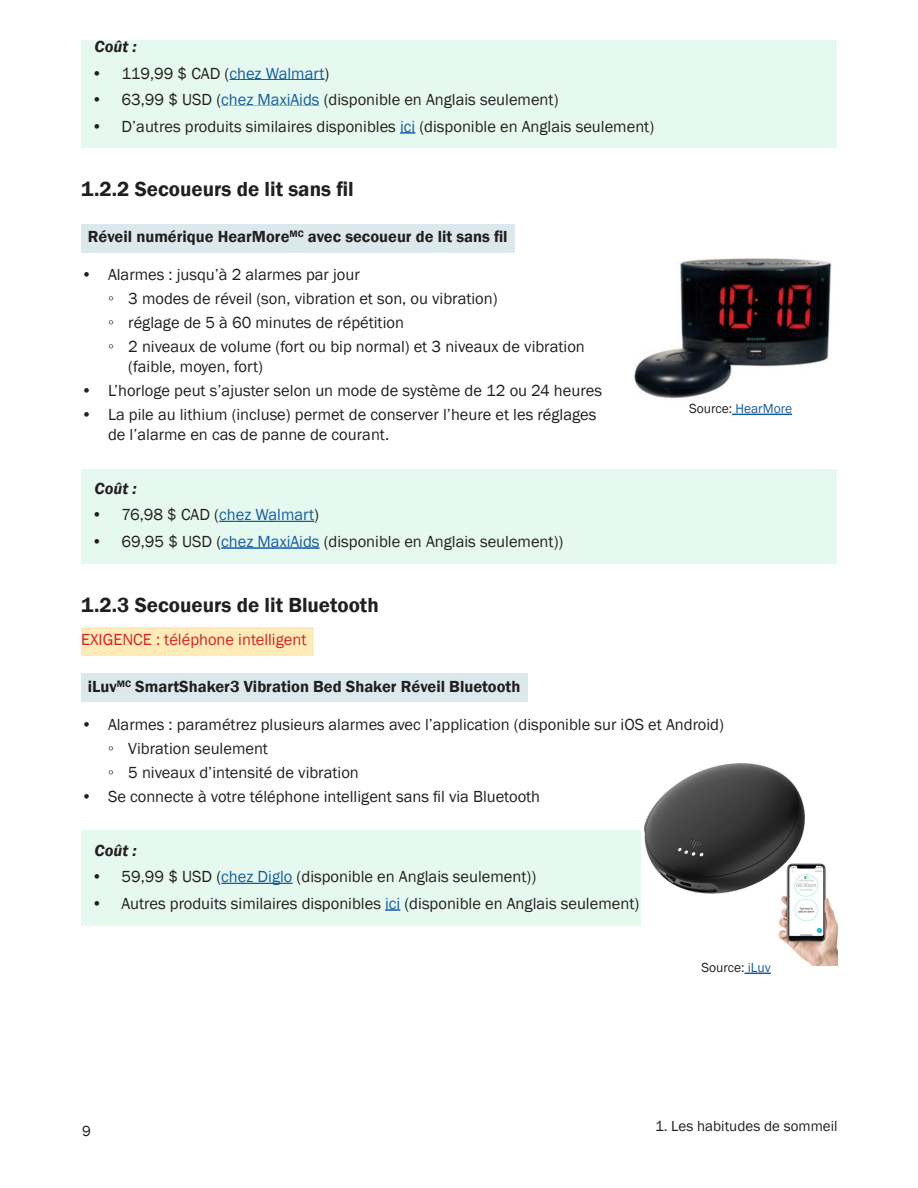
<style>
.page{position:relative;width:918px;height:1188px;background:#fff}
.page>*{position:absolute;margin:0;border:0;box-sizing:border-box;transform-origin:0 0}
.sub-heading_-_12_pts{font:600 21px "Franklin Gothic";color:#231f20}
.t1{font:16.5px/19.8px "Franklin Gothic";color:#231f20}
.sub-sub_headig_10_5{font:600 16.5px "Franklin Gothic";color:#231f20}
.t2{font:16.5px "Franklin Gothic";color:#d1232a}
.Cost_box{font:italic 600 16.5px "Franklin Gothic";color:#231f20}
.bullets{font:15px "Franklin Gothic";color:#231f20}
.Paragraph_Style_1{font:13.5px "Franklin Gothic";color:#175d9e}
.Paragraph_Style_1-2{font:13.5px "Franklin Gothic";color:#231f20}
.s1{color:#175d9e}
.s2{color:#231f20}
</style>
<div class="page">
<div style="left:81px;top:40px;width:756px;height:29px;background:#e6f9f0"></div>
<div style="left:81px;top:53px;width:756px;height:42px;background:#e6f9f0"></div>
<hr style="left:229px;top:79px;width:96px;height:2px;background:#175d9e">
<div style="left:81px;top:80px;width:756px;height:42px;background:#e6f9f0"></div>
<hr style="left:221px;top:106px;width:99px;height:1px;background:#175d9e">
<div style="left:81px;top:107px;width:756px;height:41px;background:#e6f9f0"></div>
<svg style="left:400px;top:132px;width:15px;height:2px"></svg>
<div style="left:81px;top:224px;width:433px;height:28px;background:#dce9ec"></div>
<div style="left:81px;top:469px;width:756px;height:41px;background:#e6f9f0"></div>
<div style="left:81px;top:495px;width:756px;height:42px;background:#e6f9f0"></div>
<hr style="left:219px;top:521px;width:95px;height:1px;background:#175d9e">
<div style="left:81px;top:522px;width:756px;height:41px;background:#e6f9f0"></div>
<hr style="left:221px;top:547px;width:99px;height:2px;background:#175d9e">
<div style="left:81px;top:627px;width:232px;height:28px;background:#ffebb7"></div>
<div style="left:81px;top:674px;width:446px;height:28px;background:#dce9ec"></div>
<div style="left:81px;top:831px;width:756px;height:41px;background:#e6f9f0"></div>
<div style="left:81px;top:857px;width:756px;height:42px;background:#e6f9f0"></div>
<hr style="left:221px;top:883px;width:72px;height:1px;background:#175d9e">
<div style="left:81px;top:884px;width:756px;height:41px;background:#e6f9f0"></div>
<svg style="left:385px;top:909px;width:15px;height:2px"></svg>
<img style="left:634px;top:258px;width:198px;height:141px">
<img style="left:641px;top:763px;width:197px;height:203px">
<svg style="left:744px;top:973px;width:27px;height:1px"></svg>
<hr style="left:732px;top:414px;width:60px;height:1px;background:#175d9e">
<p class="Cost_box" style="left:94px;top:36px;width:44px">Coût :</p>
<p class="t1" style="left:92px;top:64px;width:239px">• 119,99 $ CAD (<span class="s1">chez Walmart</span>)</p>
<p class="t1" style="left:92px;top:90px;width:469px">• 63,99 $ USD (<span class="s1">chez MaxiAids</span> (disponible en Anglais seulement)</p>
<p class="t1" style="left:92px;top:117px;width:564px">• D’autres produits similaires disponibles <span class="s1">ici</span> (disponible en Anglais seulement)</p>
<p class="sub-heading_-_12_pts" style="left:81px;top:176px;width:274px">1.2.2 Secoueurs de lit sans fil</p>
<p class="sub-sub_headig_10_5" style="left:88px;top:227px;width:421px">Réveil numérique HearMore<sup>MC</sup> avec secoueur de lit sans fil</p>
<p class="t1" style="left:81px;top:265px;width:280px">• Alarmes : jusqu’à 2 alarmes par jour</p>
<p class="t1" style="left:108px;top:289px;width:391px">◦ 3 modes de réveil (son, vibration et son, ou vibration)</p>
<p class="t1" style="left:108px;top:313px;width:298px">◦ réglage de 5 à 60 minutes de répétition</p>
<p class="t1" style="left:128px;top:337px;width:458px;text-indent:-20px">◦ 2 niveaux de volume (fort ou bip normal) et 3 niveaux de vibration (faible, moyen, fort)</p>
<p class="t1" style="left:81px;top:381px;width:523px">• L’horloge peut s’ajuster selon un mode de système de 12 ou 24 heures</p>
<p class="t1" style="left:108px;top:405px;width:490px;text-indent:-27px">• La pile au lithium (incluse) permet de conserver l’heure et les réglages de l’alarme en cas de panne de courant.</p>
<p class="Cost_box" style="left:94px;top:478px;width:44px">Coût :</p>
<p class="t1" style="left:92px;top:505px;width:229px">• 76,98 $ CAD (<span class="s1">chez Walmart</span>)</p>
<p class="t1" style="left:92px;top:532px;width:473px">• 69,95 $ USD (<span class="s1">chez MaxiAids</span> (disponible en Anglais seulement))</p>
<p class="Paragraph_Style_1" style="left:689px;top:400px;width:105px"><span class="s2">Source:</span> HearMore</p>
<p class="sub-heading_-_12_pts" style="left:81px;top:592px;width:299px">1.2.3 Secoueurs de lit Bluetooth</p>
<p class="t2" style="left:81px;top:630px;width:227px">EXIGENCE : téléphone intelligent</p>
<p class="sub-sub_headig_10_5" style="left:88px;top:676px;width:434px">iLuv<sup>MC</sup> SmartShaker3 Vibration Bed Shaker Réveil Bluetooth</p>
<p class="t1" style="left:81px;top:715px;width:644px">• Alarmes : paramétrez plusieurs alarmes avec l’application (disponible sur iOS et Android)</p>
<p class="t1" style="left:108px;top:739px;width:162px">◦ Vibration seulement</p>
<p class="t1" style="left:108px;top:763px;width:252px">◦ 5 niveaux d’intensité de vibration</p>
<p class="t1" style="left:81px;top:787px;width:461px">• Se connecte à votre téléphone intelligent sans fil via Bluetooth</p>
<p class="Cost_box" style="left:94px;top:840px;width:44px">Coût :</p>
<p class="t1" style="left:92px;top:867px;width:446px">• 59,99 $ USD (<span class="s1">chez Diglo</span> (disponible en Anglais seulement))</p>
<p class="t1" style="left:92px;top:894px;width:549px">• Autres produits similaires disponibles <span class="s1">ici</span> (disponible en Anglais seulement)</p>
<p class="Paragraph_Style_1-2" style="left:702px;top:959px;width:71px">Source: <span class="s1">iLuv</span></p>
<p class="bullets" style="left:82px;top:1122px;width:10px">9</p>
<p class="bullets" style="left:655px;top:1117px;width:184px">1. Les habitudes de sommeil</p>
</div>
